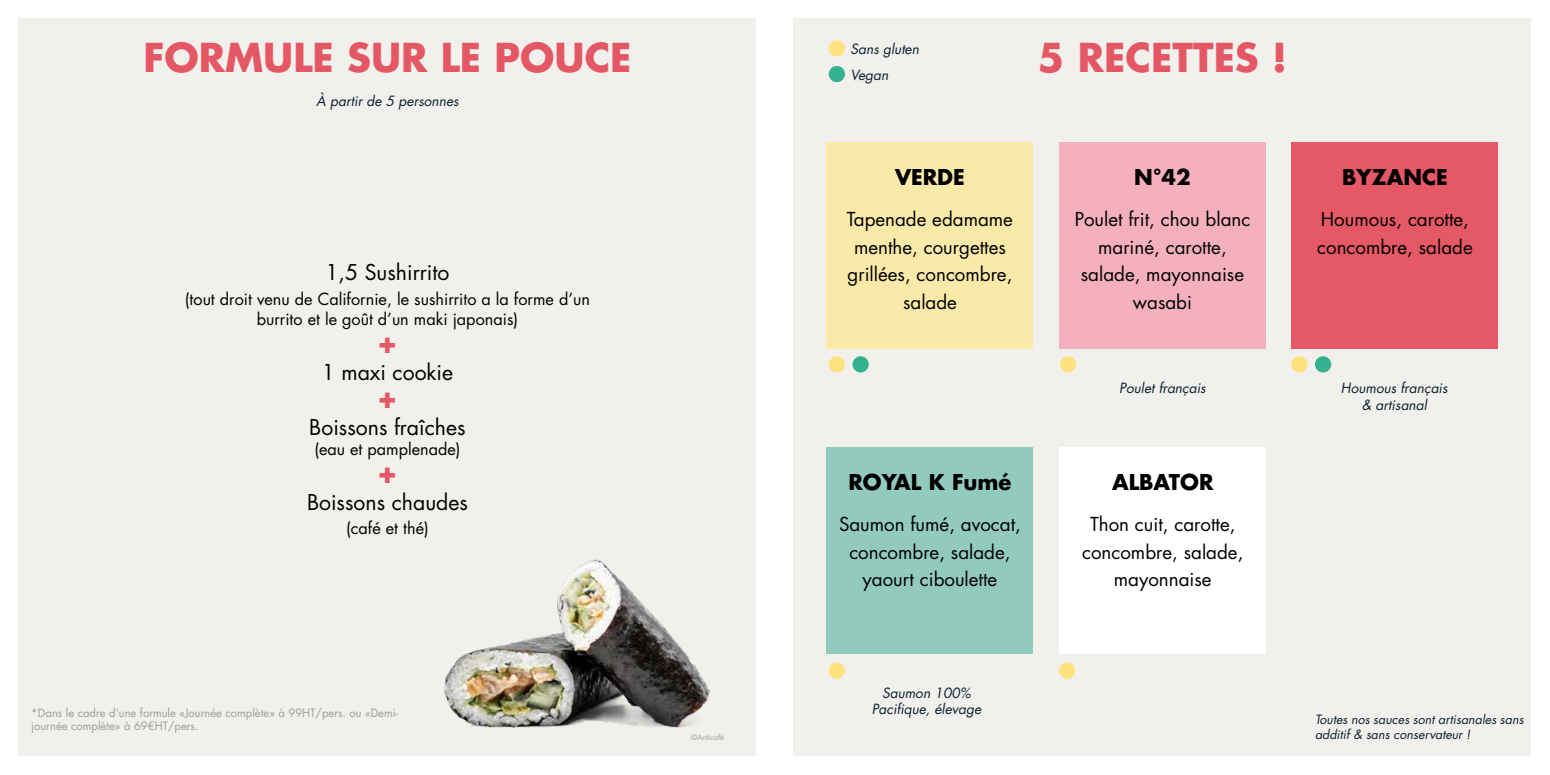
<style>
.page{position:relative;width:1550px;height:775px;background:#fff}
.page>*{position:absolute;margin:0;border:0;box-sizing:border-box;transform-origin:0 0}
.t1{font:700 38.75px "Futura Std";color:#e45865}
.t2{font:700 30px "Futura Std";color:#e55865}
.t3{font:21.25px "Futura Std";color:#000}
.t4{font:700 21.25px "Futura Std";color:#000}
.t5{font:18.75px/27.5px "Futura Std";color:#000;text-align:center}
.t6{font:16.25px/20px "Futura Std";color:#000;text-align:center}
.t7{font:italic 13.75px/16.5px "Futura Std";color:#0d202e;text-align:center}
.t8{font:italic 12.5px/15px "Futura Std";color:#0d202e}
.t9{font:11.25px/13.5px "Futura Std";color:#9c9c9c}
.t10{font:7.5px "Futura Std";color:#9c9c9c}
</style>
<div class="page">
<div style="left:19px;top:19px;width:737px;height:737px;background:#f1f0ec"></div>
<div style="left:794px;top:19px;width:737px;height:737px;background:#f1f0ec"></div>
<img style="left:444px;top:559px;width:266px;height:169px">
<div style="left:827px;top:142px;width:206px;height:207px;background:#faeaa9"></div>
<div style="left:827px;top:448px;width:206px;height:206px;background:#93cabe"></div>
<div style="left:1059px;top:142px;width:207px;height:207px;background:#f5b0bd"></div>
<div style="left:1292px;top:142px;width:206px;height:207px;background:#e55865"></div>
<div style="left:1060px;top:448px;width:206px;height:206px;background:#fff"></div>
<div style="left:829px;top:66px;width:16px;height:16px;background:#34b18f;border-radius:50%"></div>
<div style="left:852px;top:356px;width:17px;height:16px;background:#34b18f;border-radius:50%"></div>
<div style="left:1315px;top:356px;width:16px;height:16px;background:#34b18f;border-radius:50%"></div>
<div style="left:829px;top:40px;width:16px;height:17px;background:#ffe17f;border-radius:50%"></div>
<div style="left:829px;top:356px;width:16px;height:16px;background:#ffe17f;border-radius:50%"></div>
<div style="left:829px;top:663px;width:16px;height:16px;background:#ffe17f;border-radius:50%"></div>
<div style="left:1059px;top:663px;width:16px;height:16px;background:#ffe17f;border-radius:50%"></div>
<div style="left:1291px;top:356px;width:17px;height:16px;background:#ffe17f;border-radius:50%"></div>
<div style="left:1060px;top:356px;width:16px;height:16px;background:#ffe17f;border-radius:50%"></div>
<h1 class="t1" style="left:143px;top:32px;width:490px">FORMULE SUR LE POUCE</h1>
<p class="t7" style="left:316px;top:93px;width:144px">À partir de 5 personnes</p>
<p class="t3" style="left:325px;top:259px;width:126px">1,5 Sushirrito</p>
<p class="t6" style="left:185px;top:289px;width:407px">(tout droit venu de Californie, le sushirrito a la forme d’un burrito et le goût d’un maki japonais)</p>
<h2 class="t2" style="left:377px;top:321px;width:22px">+</h2>
<p class="t3" style="left:322px;top:359px;width:133px">1 maxi cookie</p>
<h2 class="t2" style="left:377px;top:376px;width:22px">+</h2>
<p class="t3" style="left:309px;top:414px;width:158px">Boissons fraîches</p>
<p class="t6" style="left:314px;top:439px;width:148px">(eau et pamplenade)</p>
<h2 class="t2" style="left:377px;top:451px;width:22px">+</h2>
<p class="t3" style="left:307px;top:489px;width:162px">Boissons chaudes</p>
<p class="t6" style="left:346px;top:518px;width:84px">(café et thé)</p>
<p class="t9" style="left:31px;top:706px;width:368px">*Dans le cadre d’une formule «Journée complète» à 99HT/pers. ou «Demi&shy;journée complète» à 69€HT/pers.</p>
<p class="t10" style="left:691px;top:733px;width:34px">©Anticafé</p>
<p class="t7" style="left:851px;top:41px;width:70px">Sans gluten</p>
<p class="t7" style="left:851px;top:67px;width:39px">Vegan</p>
<h1 class="t1" style="left:1038px;top:32px;width:251px">5 RECETTES !</h1>
<p class="t4" style="left:895px;top:163px;width:71px">VERDE</p>
<p class="t5" style="left:847px;top:206px;width:168px">Tapenade edamame menthe, courgettes grillées, concombre, salade</p>
<p class="t4" style="left:848px;top:468px;width:165px">ROYAL K Fumé</p>
<p class="t5" style="left:839px;top:511px;width:183px">Saumon fumé, avocat, concombre, salade, yaourt ciboulette</p>
<p class="t4" style="left:1134px;top:163px;width:58px">N°42</p>
<p class="t5" style="left:1075px;top:206px;width:177px">Poulet frit, chou blanc mariné, carotte, salade, mayonnaise wasabi</p>
<p class="t7" style="left:1119px;top:380px;width:88px">Poulet français</p>
<p class="t4" style="left:1112px;top:468px;width:103px">ALBATOR</p>
<p class="t5" style="left:1082px;top:511px;width:163px">Thon cuit, carotte, concombre, salade, mayonnaise</p>
<p class="t4" style="left:1342px;top:163px;width:107px">BYZANCE</p>
<p class="t5" style="left:1317px;top:206px;width:157px;text-align:left">Houmous, carotte, concombre, salade</p>
<p class="t7" style="left:1341px;top:380px;width:108px">Houmous français &amp; artisanal</p>
<p class="t7" style="left:872px;top:684px;width:111px">Saumon 100%<br>Pacifique, élevage</p>
<p class="t8" style="left:1315px;top:712px;width:210px">Toutes nos sauces sont artisanales sans additif &amp; sans conservateur !</p>
</div>
